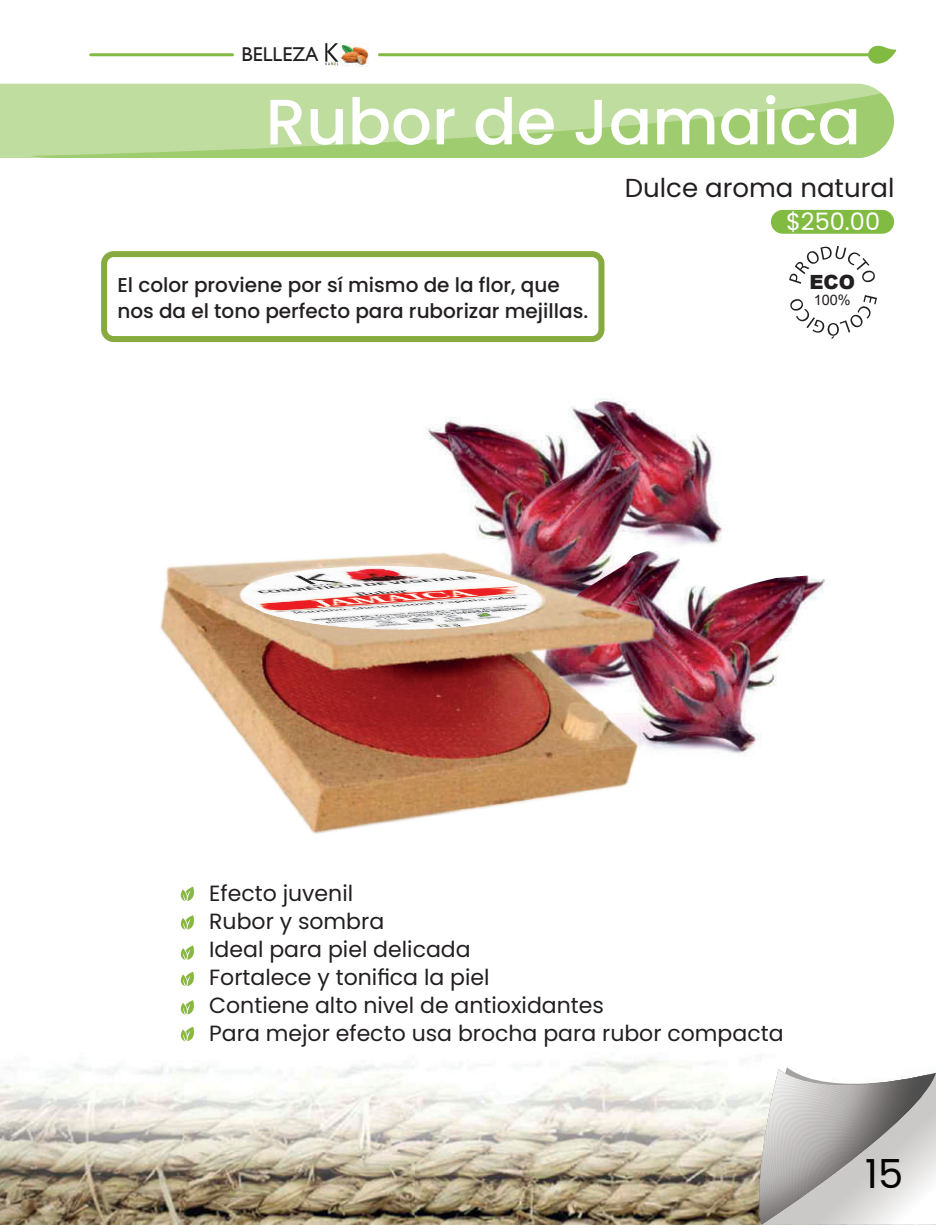
<style>
.page{position:relative;width:936px;height:1225px;background:#fff}
.page>*{position:absolute;margin:0;border:0;box-sizing:border-box;transform-origin:0 0}
.t1{font:500 64px "Poppins";color:#fff}
.t2{font:40px "Poppins";color:#040503}
.t3{font:26px "Poppins";color:#231f20}
.t4{font:24px "Poppins";color:#fff}
.t5{font:22px/28px "Poppins";color:#231f20}
.t6{font:500 20px/26px "Poppins";color:#231f20}
.t7{font:20px "Gill Sans";color:#231f20}
.t8{font:900 19.6px "Arial";color:#231f20}
.t9{font:14.4px "Arial";color:#231f20}
</style>
<div class="page">
<img style="left:0;top:56px;width:935px;height:1169px">
<svg style="left:325px;top:43px;width:13px;height:23px"></svg>
<img style="left:340px;top:43px;width:29px;height:23px">
<hr style="left:89px;top:53px;width:145px;height:3px;background:#81bb41;border-radius:2px">
<svg style="left:378px;top:45px;width:519px;height:24px"></svg>
<div style="left:0;top:84px;width:893px;height:74px;background:#c0dda0"></div>
<svg style="left:32px;top:84px;width:861px;height:74px"></svg>
<div style="left:770px;top:210px;width:124px;height:24px;background:#81bb41;border-radius:12px"></div>
<img style="left:399px;top:378px;width:371px;height:172px">
<img style="left:505px;top:549px;width:348px;height:211px">
<img style="left:159px;top:550px;width:496px;height:284px">
<img style="left:196px;top:558px;width:392px;height:79px">
<svg style="left:180px;top:886px;width:14px;height:15px"></svg>
<svg style="left:180px;top:915px;width:14px;height:14px"></svg>
<svg style="left:180px;top:1026px;width:14px;height:15px"></svg>
<svg style="left:180px;top:945px;width:14px;height:15px"></svg>
<svg style="left:180px;top:971px;width:14px;height:15px"></svg>
<svg style="left:180px;top:1000px;width:14px;height:14px"></svg>
<svg style="left:789px;top:246px;width:86px;height:38px"></svg>
<svg style="left:789px;top:295px;width:87px;height:43px"></svg>
<svg style="left:101px;top:251px;width:503px;height:91px"></svg>
<svg style="left:752px;top:1067px;width:183px;height:157px;background:#c2c0bf"></svg>
<p class="t7" style="left:241px;top:43px;width:79px">BELLEZA</p>
<h1 class="t1" style="left:265px;top:85px;width:597px">Rubor de Jamaica</h1>
<p class="t3" style="left:624px;top:173px;width:271px">Dulce aroma natural</p>
<p class="t6" style="left:117px;top:272px;width:472px">El color proviene por sí mismo de la flor, que nos da el tono perfecto para ruborizar mejillas.</p>
<p class="t4" style="left:786px;top:208px;width:96px">$250.00</p>
<p class="t8" style="left:809px;top:267px;width:47px">ECO</p>
<p class="t9" style="left:813px;top:290px;width:38px">100%</p>
<p class="t5" style="left:209px;top:879px;width:576px">Efecto juvenil<br>Rubor y sombra<br>Ideal para piel delicada<br>Fortalece y tonifica la piel<br>Contiene alto nivel de antioxidantes<br>Para mejor efecto usa brocha para rubor compacta</p>
<h2 class="t2" style="left:865px;top:1150px;width:39px">15</h2>
</div>
